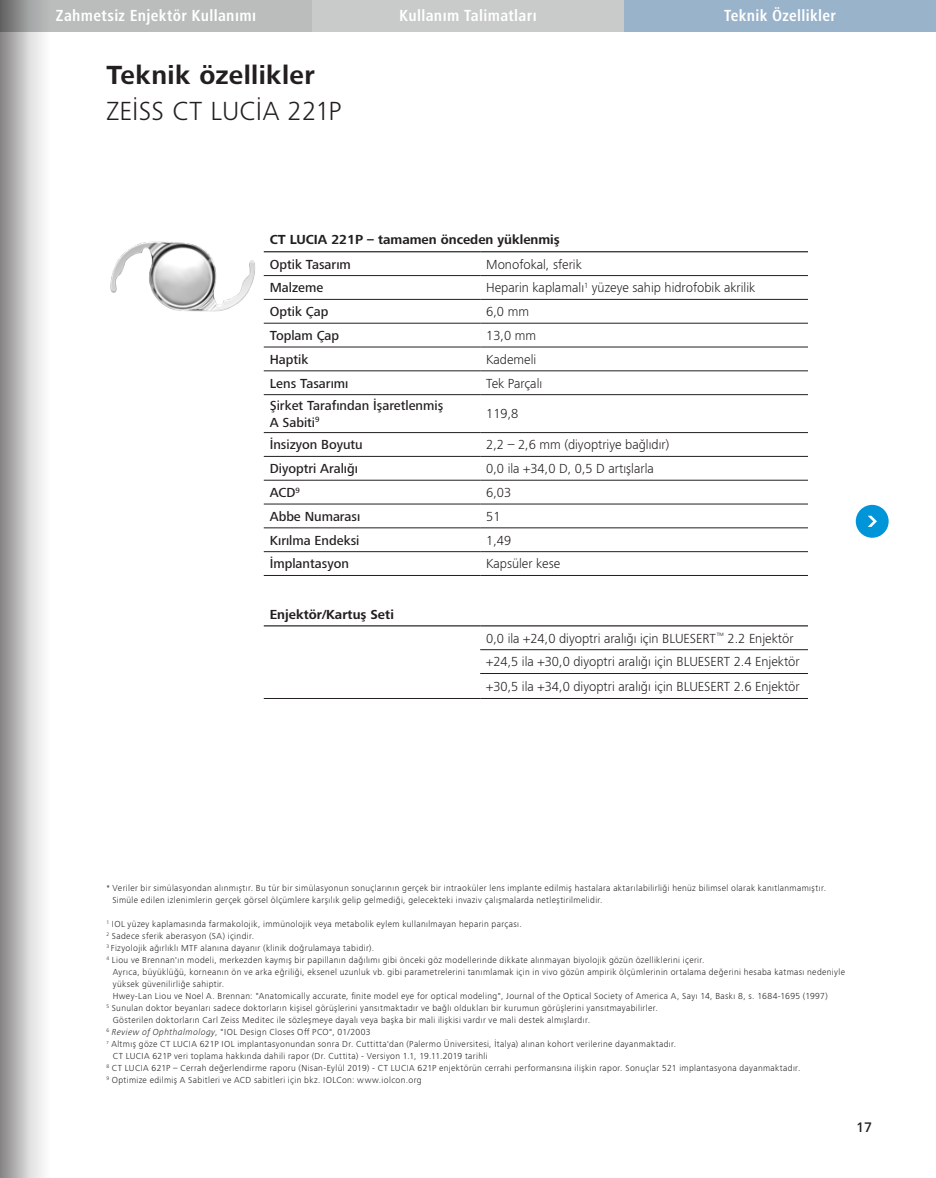
<style>
.page{position:relative;width:936px;height:1178px;background:#fff}
.page>*{position:absolute;margin:0;border:0;box-sizing:border-box;transform-origin:0 0}
.t1{font:700 27px "ZEISS Frutiger Next W1 G";letter-spacing:.015em;color:#231f20}
.t2{font:300 27px "ZEISS Frutiger Next W1 G";letter-spacing:.005em;color:#231f20}
.t3{font:700 condensed 16.5px "ZEISS Frutiger Next W1 G";letter-spacing:.02em;color:#fff}
.t4{font:500 14.25px "ZEISS Frutiger Next W1 G";color:#231f20}
.t5{font:300 13.5px/24.2px "ZEISS Frutiger Next W1 G";color:#231f20}
.t6{font:500 13.5px/16.2px "ZEISS Frutiger Next W1 G";color:#231f20}
.t7{font:700 13.5px "ZEISS Frutiger Next W1 G";color:#231f20}
.t8{font:300 9px/12px "ZEISS Frutiger Next W1 G";letter-spacing:.04em;color:#231f20}
.s1{font-style:italic}
</style>
<div class="page">
<div style="left:624px;top:0;width:311px;height:32px;background:#99b3cb"></div>
<div style="left:0;top:0;width:624px;height:32px;background:linear-gradient(to bottom,#c3c4c4,#c3c4c4)"></div>
<div style="left:855px;top:505px;width:33px;height:33px;background:#0095d9;border-radius:50%"></div>
<svg style="left:868px;top:516px;width:8px;height:11px"></svg>
<img style="left:110px;top:241px;width:145px;height:71px">
<hr style="left:264px;top:275px;width:216px;height:1px;background:#231f20">
<hr style="left:480px;top:275px;width:370px;height:1px;background:#231f20">
<hr style="left:264px;top:299px;width:216px;height:1px;background:#231f20">
<hr style="left:480px;top:299px;width:370px;height:1px;background:#231f20">
<hr style="left:264px;top:251px;width:216px;height:1px;background:#231f20">
<hr style="left:480px;top:251px;width:370px;height:1px;background:#231f20">
<hr style="left:264px;top:323px;width:216px;height:1px;background:#231f20">
<hr style="left:480px;top:323px;width:370px;height:1px;background:#231f20">
<hr style="left:264px;top:347px;width:216px;height:1px;background:#231f20">
<hr style="left:480px;top:347px;width:370px;height:1px;background:#231f20">
<hr style="left:264px;top:371px;width:216px;height:1px;background:#231f20">
<hr style="left:480px;top:371px;width:370px;height:1px;background:#231f20">
<hr style="left:264px;top:394px;width:216px;height:1px;background:#231f20">
<hr style="left:480px;top:394px;width:370px;height:1px;background:#231f20">
<hr style="left:264px;top:432px;width:216px;height:1px;background:#231f20">
<hr style="left:480px;top:432px;width:370px;height:1px;background:#231f20">
<hr style="left:264px;top:456px;width:216px;height:1px;background:#231f20">
<hr style="left:480px;top:456px;width:370px;height:1px;background:#231f20">
<hr style="left:264px;top:480px;width:216px;height:1px;background:#231f20">
<hr style="left:480px;top:480px;width:370px;height:1px;background:#231f20">
<hr style="left:264px;top:504px;width:216px;height:1px;background:#231f20">
<hr style="left:480px;top:504px;width:370px;height:1px;background:#231f20">
<hr style="left:264px;top:528px;width:216px;height:1px;background:#231f20">
<hr style="left:480px;top:528px;width:370px;height:1px;background:#231f20">
<hr style="left:264px;top:551px;width:216px;height:1px;background:#231f20">
<hr style="left:480px;top:551px;width:370px;height:1px;background:#231f20">
<hr style="left:264px;top:575px;width:216px;height:1px;background:#231f20">
<hr style="left:480px;top:575px;width:370px;height:1px;background:#231f20">
<hr style="left:264px;top:698px;width:216px;height:1px;background:#231f20">
<hr style="left:480px;top:649px;width:370px;height:1px;background:#231f20">
<hr style="left:480px;top:673px;width:370px;height:1px;background:#231f20">
<hr style="left:480px;top:698px;width:370px;height:1px;background:#231f20">
<hr style="left:264px;top:625px;width:216px;height:1px;background:#231f20">
<hr style="left:480px;top:625px;width:370px;height:1px;background:#231f20">
<div style="left:808px;top:213px;width:42px;height:561px;background:#fff"></div>
<svg style="left:38px;top:0;width:27px;height:1178px"></svg>
<div style="left:0;top:0;width:38px;height:1178px;background:linear-gradient(to right,#858383,#f0f0f0)"></div>
<h2 class="t3" style="left:56px;top:4px;width:202px">Zahmetsiz Enjektör Kullanımı</h2>
<h2 class="t3" style="left:399px;top:4px;width:139px">Kullanım Talimatları</h2>
<h2 class="t3" style="left:724px;top:4px;width:113px">Teknik Özellikler</h2>
<h1 class="t1" style="left:106px;top:56px;width:210px">Teknik özellikler</h1>
<h1 class="t2" style="left:106px;top:92px;width:236px">ZEISS CT LUCIA 221P</h1>
<h3 class="t7" style="left:270px;top:230px;width:291px">CT LUCIA 221P – tamamen önceden yüklenmiş</h3>
<h3 class="t6" style="left:270px;top:255px;width:83px">Optik Tasarım</h3>
<h3 class="t5" style="left:486px;top:251px;width:97px">Monofokal, sferik</h3>
<h3 class="t6" style="left:270px;top:279px;width:55px">Malzeme</h3>
<h3 class="t5" style="left:486px;top:275px;width:271px">Heparin kaplamalı<sup>1</sup> yüzeye sahip hidrofobik akrilik</h3>
<h3 class="t6" style="left:270px;top:303px;width:60px">Optik Çap</h3>
<h3 class="t5" style="left:486px;top:299px;width:44px">6,0 mm</h3>
<h3 class="t6" style="left:270px;top:327px;width:71px">Toplam Çap</h3>
<h3 class="t5" style="left:486px;top:323px;width:52px">13,0 mm</h3>
<h3 class="t6" style="left:270px;top:351px;width:40px">Haptik</h3>
<h3 class="t5" style="left:486px;top:346px;width:52px">Kademeli</h3>
<h3 class="t6" style="left:270px;top:375px;width:80px">Lens Tasarımı</h3>
<h3 class="t5" style="left:486px;top:370px;width:58px">Tek Parçalı</h3>
<h3 class="t6" style="left:270px;top:397px;width:175px">Şirket Tarafından İşaretlenmiş<br>A Sabiti<sup>9</sup></h3>
<h3 class="t5" style="left:486px;top:401px;width:34px">119,8</h3>
<h3 class="t6" style="left:270px;top:436px;width:94px">İnsizyon Boyutu</h3>
<h3 class="t5" style="left:486px;top:432px;width:184px">2,2 – 2,6 mm (diyoptriye bağlıdır)</h3>
<h3 class="t6" style="left:270px;top:460px;width:90px">Diyoptri Aralığı</h3>
<h3 class="t5" style="left:486px;top:456px;width:169px">0,0 ila +34,0 D, 0,5 D artışlarla</h3>
<h3 class="t6" style="left:270px;top:484px;width:32px">ACD<sup>9</sup></h3>
<h3 class="t5" style="left:486px;top:480px;width:27px">6,03</h3>
<h3 class="t6" style="left:270px;top:508px;width:92px">Abbe Numarası</h3>
<h3 class="t5" style="left:486px;top:503px;width:16px">51</h3>
<h3 class="t6" style="left:270px;top:532px;width:91px">Kırılma Endeksi</h3>
<h3 class="t5" style="left:486px;top:527px;width:27px">1,49</h3>
<h3 class="t6" style="left:270px;top:555px;width:81px">İmplantasyon</h3>
<h3 class="t5" style="left:486px;top:551px;width:75px">Kapsüler kese</h3>
<h3 class="t7" style="left:270px;top:604px;width:126px">Enjektör/Kartuş Seti</h3>
<h3 class="t5" style="left:486px;top:625px;width:315px">0,0 ila +24,0 diyoptri aralığı için BLUESERT<sup>™</sup> 2.2 Enjektör +24,5 ila +30,0 diyoptri aralığı için BLUESERT 2.4 Enjektör +30,5 ila +34,0 diyoptri aralığı için BLUESERT 2.6 Enjektör</h3>
<p class="t8" style="left:112px;top:882px;width:715px;text-indent:-6px">* Veriler bir simülasyondan alınmıştır. Bu tür bir simülasyonun sonuçlarının gerçek bir intraoküler lens implante edilmiş hastalara aktarılabilirliği henüz bilimsel olarak kanıtlanmamıştır.<br>Simüle edilen izlenimlerin gerçek görsel ölçümlere karşılık gelip gelmediği, gelecekteki invaziv çalışmalarda netleştirilmelidir.</p>
<p class="t8" style="left:106px;top:918px;width:417px"><sup>1</sup> IOL yüzey kaplamasında farmakolojik, immünolojik veya metabolik eylem kullanılmayan heparin parçası.</p>
<p class="t8" style="left:106px;top:930px;width:149px"><sup>2</sup> Sadece sferik aberasyon (SA) içindir.</p>
<p class="t8" style="left:106px;top:942px;width:269px"><sup>3</sup> Fizyolojik ağırlıklı MTF alanına dayanır (klinik doğrulamaya tabidir).</p>
<p class="t8" style="left:106px;top:954px;width:599px"><sup>4</sup> Liou ve Brennan'ın modeli, merkezden kaymış bir papillanın dağılımı gibi önceki göz modellerinde dikkate alınmayan biyolojik gözün özelliklerini içerir.</p>
<p class="t8" style="left:113px;top:966px;width:733px">Ayrıca, büyüklüğü, korneanın ön ve arka eğriliği, eksenel uzunluk vb. gibi parametrelerini tanımlamak için in vivo gözün ampirik ölçümlerinin ortalama değerini hesaba katması nedeniyle</p>
<p class="t8" style="left:113px;top:978px;width:113px">yüksek güvenilirliğe sahiptir.</p>
<p class="t8" style="left:113px;top:990px;width:716px">Hwey-Lan Liou ve Noel A. Brennan: "Anatomically accurate, finite model eye for optical modeling", Journal of the Optical Society of America A, Sayı 14, Baskı 8, s. 1684-1695 (1997)</p>
<p class="t8" style="left:106px;top:1002px;width:553px"><sup>5</sup> Sunulan doktor beyanları sadece doktorların kişisel görüşlerini yansıtmaktadır ve bağlı oldukları bir kurumun görüşlerini yansıtmayabilirler.</p>
<p class="t8" style="left:113px;top:1014px;width:479px">Gösterilen doktorların Carl Zeiss Meditec ile sözleşmeye dayalı veya başka bir mali ilişkisi vardır ve mali destek almışlardır.</p>
<p class="t8" style="left:106px;top:1026px;width:266px"><sup>6</sup> <span class="s1">Review of Ophthalmology</span>, "IOL Design Closes Off PCO", 01/2003</p>
<p class="t8" style="left:106px;top:1038px;width:571px"><sup>7</sup> Altmış göze CT LUCIA 621P IOL implantasyonundan sonra Dr. Cuttitta'dan (Palermo Üniversitesi, İtalya) alınan kohort verilerine dayanmaktadır.</p>
<p class="t8" style="left:113px;top:1050px;width:376px">CT LUCIA 621P veri toplama hakkında dahili rapor (Dr. Cuttita) - Versiyon 1.1, 19.11.2019 tarihli</p>
<p class="t8" style="left:106px;top:1062px;width:695px"><sup>8</sup> CT LUCIA 621P – Cerrah değerlendirme raporu (Nisan-Eylül 2019) - CT LUCIA 621P enjektörün cerrahi performansına ilişkin rapor. Sonuçlar 521 implantasyona dayanmaktadır.</p>
<p class="t8" style="left:106px;top:1074px;width:317px"><sup>9</sup> Optimize edilmiş A Sabitleri ve ACD sabitleri için bkz. IOLCon: www.iolcon.org</p>
<h3 class="t4" style="left:856px;top:1117px;width:18px">17</h3>
</div>
